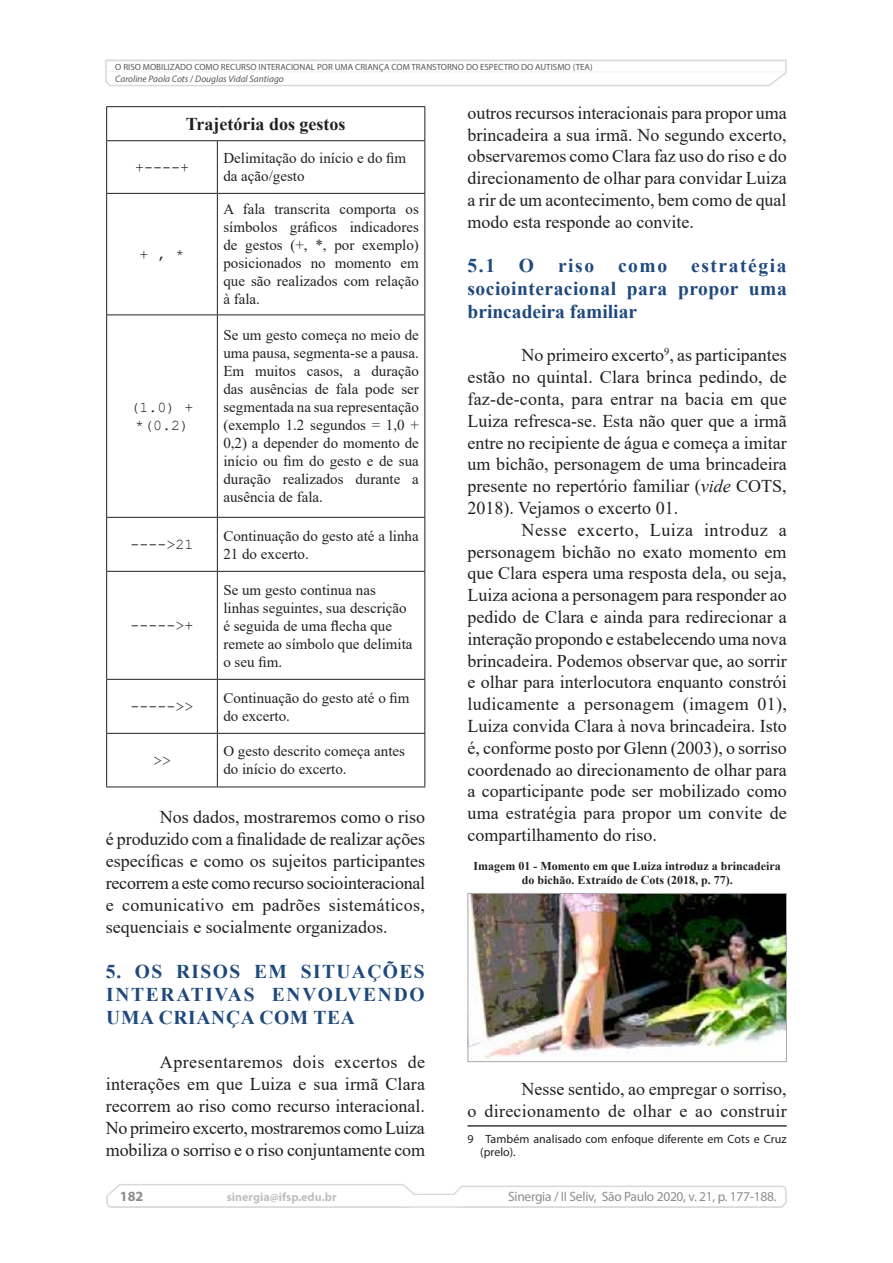
<style>
.page{position:relative;width:893px;height:1263px;background:#fff}
.page>*{position:absolute;margin:0;border:0;box-sizing:border-box;transform-origin:0 0}
.Parágrafo_básico{font:700 19.5px/23px "Times New Roman";letter-spacing:.025em;color:#1f497d;text-align:justify}
.Parágrafo_básico-2{font:18px/21.8px "Times New Roman";color:#231f20;text-align:justify}
.Tabela{font:700 18px "Times New Roman";color:#231f20}
.Tabela-2{font:15px/18px "Times New Roman";color:#231f20}
.Tabela-3{font:15px/18px "Courier New";color:#231f20;text-align:center}
.t1{font:700 14.1px "Myriad Pro";color:#8d8d8d}
.t2{font:13.5px "Myriad Pro";letter-spacing:-.02em;color:#8d8d8d}
.t3{font:700 12px/14.4px "Times New Roman";color:#231f20;text-align:center}
._1_09_notas_myriad_8{font:12px/13.5px "Myriad Pro";letter-spacing:.005em;color:#231f20}
.t4{font:700 12px "Myriad Pro";color:#c0c0c0}
.t5{font:italic 9.45px "Myriad Pro";color:#57585a}
.t6{font:9px "Myriad Pro";color:#57585a}
.s1{font-style:normal}
.s2{font-style:italic}
</style>
<div class="page">
<svg style="left:106px;top:1184px;width:681px;height:24px"></svg>
<div style="left:405px;top:1195px;width:60px;height:11px;background:#fff"></div>
<svg style="left:105px;top:59px;width:682px;height:28px"></svg>
<hr style="left:468px;top:1125px;width:319px;height:1px;background:#57585a">
<hr style="left:468px;top:1126px;width:319px;height:1px;background:#57585a">
<hr style="left:106px;top:107px;width:1px;height:33px;background:#231f20">
<hr style="left:424px;top:107px;width:1px;height:33px;background:#231f20">
<hr style="left:106px;top:140px;width:111px;height:1px;background:#231f20">
<hr style="left:106px;top:141px;width:1px;height:52px;background:#231f20">
<hr style="left:217px;top:140px;width:208px;height:1px;background:#231f20">
<hr style="left:217px;top:141px;width:1px;height:52px;background:#231f20">
<hr style="left:424px;top:141px;width:1px;height:52px;background:#231f20">
<hr style="left:106px;top:193px;width:111px;height:1px;background:#231f20">
<hr style="left:106px;top:194px;width:1px;height:120px;background:#231f20">
<hr style="left:217px;top:193px;width:208px;height:1px;background:#231f20">
<hr style="left:217px;top:194px;width:1px;height:120px;background:#231f20">
<hr style="left:424px;top:194px;width:1px;height:120px;background:#231f20">
<hr style="left:106px;top:314px;width:111px;height:1px;background:#231f20">
<hr style="left:106px;top:315px;width:1px;height:202px;background:#231f20">
<hr style="left:217px;top:314px;width:208px;height:1px;background:#231f20">
<hr style="left:217px;top:315px;width:1px;height:202px;background:#231f20">
<hr style="left:424px;top:315px;width:1px;height:202px;background:#231f20">
<hr style="left:106px;top:517px;width:111px;height:1px;background:#231f20">
<hr style="left:106px;top:518px;width:1px;height:53px;background:#231f20">
<hr style="left:217px;top:517px;width:208px;height:1px;background:#231f20">
<hr style="left:217px;top:518px;width:1px;height:53px;background:#231f20">
<hr style="left:424px;top:518px;width:1px;height:53px;background:#231f20">
<hr style="left:106px;top:571px;width:111px;height:1px;background:#231f20">
<hr style="left:106px;top:572px;width:1px;height:107px;background:#231f20">
<hr style="left:217px;top:571px;width:208px;height:1px;background:#231f20">
<hr style="left:217px;top:572px;width:1px;height:107px;background:#231f20">
<hr style="left:424px;top:572px;width:1px;height:107px;background:#231f20">
<hr style="left:106px;top:679px;width:111px;height:1px;background:#231f20">
<hr style="left:106px;top:680px;width:1px;height:53px;background:#231f20">
<hr style="left:217px;top:679px;width:208px;height:1px;background:#231f20">
<hr style="left:217px;top:680px;width:1px;height:53px;background:#231f20">
<hr style="left:424px;top:680px;width:1px;height:53px;background:#231f20">
<hr style="left:106px;top:733px;width:111px;height:1px;background:#231f20">
<hr style="left:106px;top:734px;width:1px;height:53px;background:#231f20">
<hr style="left:217px;top:733px;width:208px;height:1px;background:#231f20">
<hr style="left:217px;top:734px;width:1px;height:53px;background:#231f20">
<hr style="left:424px;top:734px;width:1px;height:53px;background:#231f20">
<hr style="left:106px;top:787px;width:111px;height:1px;background:#231f20">
<hr style="left:217px;top:787px;width:208px;height:1px;background:#231f20">
<hr style="left:106px;top:106px;width:111px;height:1px;background:#231f20">
<hr style="left:217px;top:106px;width:208px;height:1px;background:#231f20">
<img style="left:470px;top:895px;width:315px;height:165px">
<div style="left:468px;top:893px;width:319px;height:169px;border:1px solid #a8a9ad"></div>
<p class="t6" style="left:115px;top:61px;width:479px">O RISO MOBILIZADO COMO RECURSO INTERACIONAL POR UMA CRIANÇA COM TRANSTORNO DO ESPECTRO DO AUTISMO (TEA)</p>
<p class="t5" style="left:115px;top:73px;width:170px">Caroline Paola Cots <span class="s1">/</span> Douglas Vidal Santiago</p>
<p class="Tabela" style="left:186px;top:111px;width:161px">Trajetória dos gestos</p>
<p class="Tabela-3" style="left:135px;top:157px;width:55px">+----+</p>
<p class="Tabela-2" style="left:223px;top:149px;width:184px">Delimitação do início e do fim da ação/gesto</p>
<p class="Tabela-3" style="left:139px;top:245px;width:46px">+ , *</p>
<p class="Tabela-3" style="left:130px;top:397px;width:64px">(1.0) + *(0.2)</p>
<p class="Tabela-2" style="left:223px;top:200px;width:197px;text-align:justify">A fala transcrita comporta os símbolos gráficos indicadores de gestos (+, *, por exemplo) posicionados no momento em que são realizados com relação à fala.</p>
<p class="Tabela-2" style="left:223px;top:326px;width:197px;text-align:justify">Se um gesto começa no meio de uma pausa, segmenta-se a pausa.<br>Em muitos casos, a duração das ausências de fala pode ser segmentada na sua representação (exemplo 1.2 segundos = 1,0 + 0,2) a depender do momento de início ou fim do gesto e de sua duração realizados durante a ausência de fala.</p>
<p class="Tabela-3" style="left:130px;top:535px;width:64px">----&gt;21</p>
<p class="Tabela-2" style="left:223px;top:526px;width:197px">Continuação do gesto até a linha<br>21 do excerto.</p>
<p class="Tabela-3" style="left:130px;top:616px;width:64px">-----&gt;+</p>
<p class="Tabela-2" style="left:223px;top:580px;width:191px">Se um gesto continua nas linhas seguintes, sua descrição é seguida de uma flecha que remete ao símbolo que delimita o seu fim.</p>
<p class="Tabela-3" style="left:130px;top:697px;width:64px">-----&gt;&gt;</p>
<p class="Tabela-2" style="left:223px;top:688px;width:188px">Continuação do gesto até o fim do excerto.</p>
<p class="Tabela-3" style="left:153px;top:750px;width:19px">&gt;&gt;</p>
<p class="Tabela-2" style="left:223px;top:742px;width:183px">O gesto descrito começa antes do início do excerto.</p>
<p class="Parágrafo_básico-2" style="left:106px;top:805px;width:321px;text-indent:54px">Nos dados, mostraremos como o riso é produzido com a finalidade de realizar ações específicas e como os sujeitos participantes recorrem a este como recurso sociointeracional e comunicativo em padrões sistemáticos, sequenciais e socialmente organizados.</p>
<p class="Parágrafo_básico" style="left:106px;top:959px;width:320px">5. OS RISOS EM SITUAÇÕES INTERATIVAS ENVOLVENDO UMA CRIANÇA COM TEA</p>
<p class="Parágrafo_básico-2" style="left:106px;top:1050px;width:321px;text-indent:54px">Apresentaremos dois excertos de interações em que Luiza e sua irmã Clara recorrem ao riso como recurso interacional.<br>No primeiro excerto, mostraremos como Luiza mobiliza o sorriso e o riso conjuntamente com</p>
<p class="Parágrafo_básico-2" style="left:468px;top:101px;width:321px">outros recursos interacionais para propor uma brincadeira a sua irmã. No segundo excerto, observaremos como Clara faz uso do riso e do direcionamento de olhar para convidar Luiza a rir de um acontecimento, bem como de qual modo esta responde ao convite.</p>
<p class="Parágrafo_básico" style="left:468px;top:254px;width:321px">5.1 O riso como estratégia sociointeracional para propor uma brincadeira familiar</p>
<p class="Parágrafo_básico-2" style="left:468px;top:344px;width:321px;text-indent:54px">No primeiro excerto<sup>9</sup>, as participantes estão no quintal. Clara brinca pedindo, de faz-de-conta, para entrar na bacia em que Luiza refresca-se. Esta não quer que a irmã entre no recipiente de água e começa a imitar um bichão, personagem de uma brincadeira presente no repertório familiar (<span class="s2">vide</span> COTS, 2018). Vejamos o excerto 01.</p>
<p class="Parágrafo_básico-2" style="left:468px;top:518px;width:321px;text-indent:54px">Nesse excerto, Luiza introduz a personagem bichão no exato momento em que Clara espera uma resposta dela, ou seja, Luiza aciona a personagem para responder ao pedido de Clara e ainda para redirecionar a interação propondo e estabelecendo uma nova brincadeira. Podemos observar que, ao sorrir e olhar para interlocutora enquanto constrói ludicamente a personagem (imagem 01), Luiza convida Clara à nova brincadeira. Isto é, conforme posto por Glenn (2003), o sorriso coordenado ao direcionamento de olhar para a coparticipante pode ser mobilizado como uma estratégia para propor um convite de compartilhamento do riso.</p>
<p class="t3" style="left:473px;top:858px;width:309px">Imagem 01 - Momento em que Luiza introduz a brincadeira do bichão. Extraído de Cots (2018, p. 77).</p>
<p class="Parágrafo_básico-2" style="left:468px;top:1078px;width:321px;text-align:right">Nesse sentido, ao empregar o sorriso,<br>o direcionamento de olhar e ao construir</p>
<p class="_1_09_notas_myriad_8" style="left:480px;top:1132px;width:308px;text-indent:-13px">9 Também analisado com enfoque diferente em Cots e Cruz (prelo).</p>
<p class="t1" style="left:120px;top:1187px;width:25px">182</p>
<p class="t4" style="left:227px;top:1189px;width:111px">sinergia@ifsp.edu.br</p>
<p class="t2" style="left:508px;top:1188px;width:270px">Sinergia / II Seliv, São Paulo 2020, v. 21, p. 177-188.</p>
</div>
